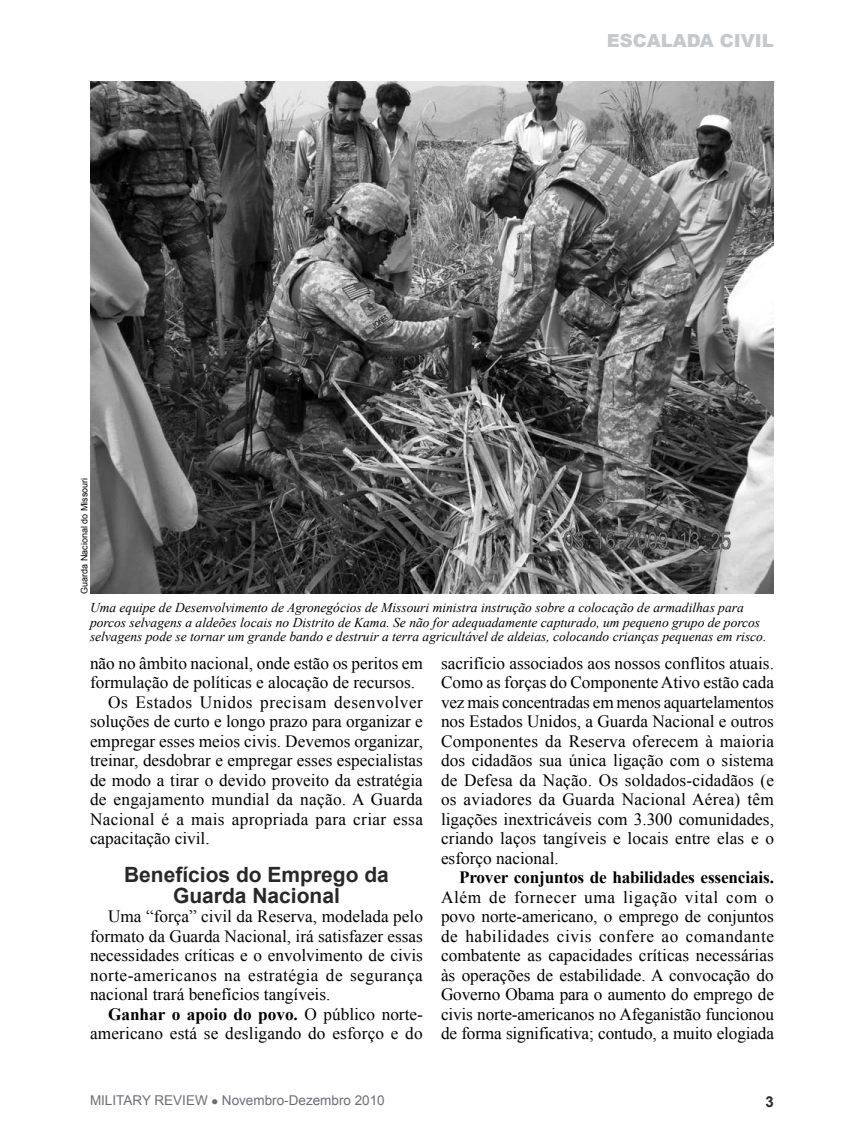
<style>
.page{position:relative;width:864px;height:1134px;background:#fff}
.page>*{position:absolute;margin:0;border:0;box-sizing:border-box;transform-origin:0 0}
.subhead{font:700 21px/21px "Arial";color:#292829;text-align:center}
.runninghead{font:900 18px "Arial";color:#c7c8ca}
.fob{font:17.25px/19.5px "Times New Roman";color:#000;text-align:justify}
.subhead-2{font:700 15px "Arial";color:#292829}
.cutline{font:italic 13.5px/14.2px "Times New Roman";color:#000}
.footer_b_page{font:13.5px "Arial";color:#6d6e71}
.photocredit{font:9px "Arial";color:#000}
.s1{font-weight:700}
</style>
<div class="page">
<img style="left:90px;top:81px;width:684px;height:513px">
<p class="photocredit" style="left:78px;top:594px;width:118px;rotate:-90deg">Guarda Nacional do Missouri</p>
<p class="runninghead" style="left:607px;top:27px;width:169px">ESCALADA CIVIL</p>
<p class="cutline" style="left:90px;top:600px;width:678px">Uma equipe de Desenvolvimento de Agronegócios de Missouri ministra instrução sobre a colocação de armadilhas para porcos selvagens a aldeões locais no Distrito de Kama. Se não for adequadamente capturado, um pequeno grupo de porcos selvagens pode se tornar um grande bando e destruir a terra agricultável de aldeias, colocando crianças pequenas em risco.</p>
<p class="fob" style="left:90px;top:653px;width:334px">não no âmbito nacional, onde estão os peritos em formulação de políticas e alocação de recursos.</p>
<p class="fob" style="left:90px;top:692px;width:335px;text-indent:18px">Os Estados Unidos precisam desenvolver soluções de curto e longo prazo para organizar e empregar esses meios civis. Devemos organizar, treinar, desdobrar e empregar esses especialistas de modo a tirar o devido proveito da estratégia de engajamento mundial da nação. A Guarda Nacional é a mais apropriada para criar essa capacitação civil.</p>
<p class="subhead" style="left:124px;top:865px;width:266px">Benefícios do Emprego da<br>Guarda Nacional</p>
<p class="fob" style="left:90px;top:907px;width:335px;text-indent:18px">Uma “força” civil da Reserva, modelada pelo formato da Guarda Nacional, irá satisfazer essas necessidades críticas e o envolvimento de civis norte-americanos na estratégia de segurança nacional trará benefícios tangíveis.</p>
<p class="fob" style="left:90px;top:1004px;width:334px;text-align:right"><span class="s1">Ganhar o apoio do povo.</span> O público norte&shy;americano está se desligando do esforço e do</p>
<p class="fob" style="left:441px;top:653px;width:335px">sacrifício associados aos nossos conflitos atuais.<br>Como as forças do Componente Ativo estão cada vez mais concentradas em menos aquartelamentos nos Estados Unidos, a Guarda Nacional e outros Componentes da Reserva oferecem à maioria dos cidadãos sua única ligação com o sistema de Defesa da Nação. Os soldados-cidadãos (e os aviadores da Guarda Nacional Aérea) têm ligações inextricáveis com 3.300 comunidades, criando laços tangíveis e locais entre elas e o esforço nacional.</p>
<p class="fob" style="left:441px;top:868px;width:335px;text-indent:18px"><span class="s1">Prover conjuntos de habilidades essenciais.<br></span>Além de fornecer uma ligação vital com o povo norte-americano, o emprego de conjuntos de habilidades civis confere ao comandante combatente as capacidades críticas necessárias às operações de estabilidade. A convocação do Governo Obama para o aumento do emprego de civis norte-americanos no Afeganistão funcionou de forma significativa; contudo, a muito elogiada</p>
<p class="footer_b_page" style="left:90px;top:1092px;width:296px">MILITARY REVIEW ● Novembro-Dezembro 2010</p>
<p class="subhead-2" style="left:766px;top:1092px;width:10px">3</p>
</div>
